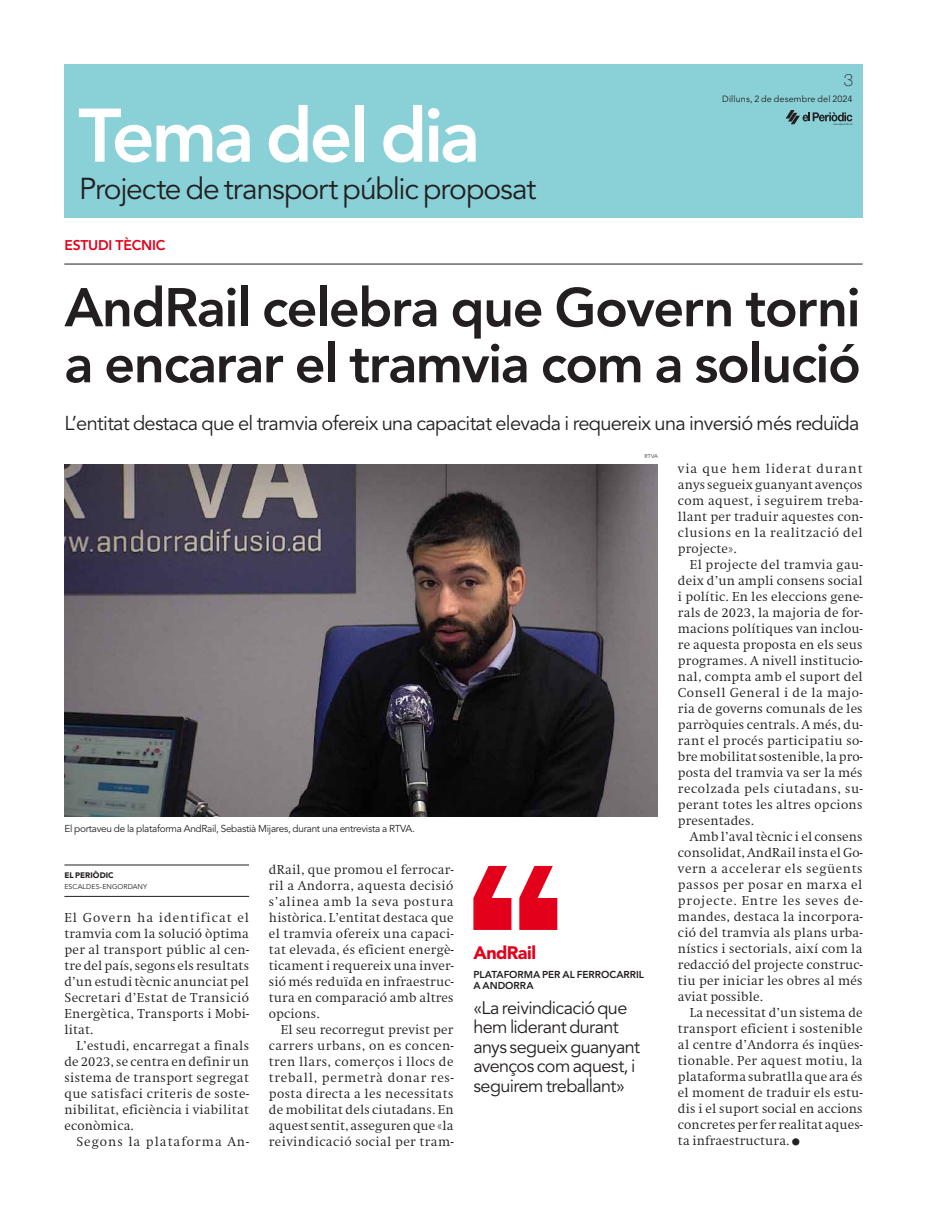
<style>
.page{position:relative;width:927px;height:1220px;background:#fff}
.page>*{position:absolute;margin:0;border:0;box-sizing:border-box;transform-origin:0 0}
.t1{font:800 75px "Avenir LT Std";letter-spacing:-.045em;color:#fff}
.t2{font:800 54px/56px "Avenir LT Std";letter-spacing:-.025em;color:#231f20}
.t3{font:30px "Avenir LT Std";letter-spacing:-.035em;color:#231f20}
.t4{font:20px "Avenir LT Std";letter-spacing:-.035em;color:#231f20}
.t5{font:18px/19.5px "Avenir LT Std";letter-spacing:-.035em;color:#231f20}
.t6{font:900 18px "Avenir LT Std";letter-spacing:-.025em;color:#e2001a}
.t7{font:100 17px "Helvetica Neue LT Std";color:#231f20}
.t8{font:800 14px "Avenir LT Std";letter-spacing:-.015em;color:#e2001a}
.t9{font:300 12.5px/16px "Swift ND Std";letter-spacing:.02em;color:#231f20;text-align:justify}
.t10{font:300 12.5px "Swift ND Std";letter-spacing:.08em;color:#231f20}
.t11{font:10px "Avenir LT Std";letter-spacing:-.03em;color:#231f20}
.t12{font:800 10px/11px "Avenir LT Std";color:#231f20}
.t13{font:9px "Avenir LT Std";letter-spacing:.015em;color:#231f20}
.t14{font:900 8px "Avenir LT Std";letter-spacing:.005em;color:#231f20}
.t15{font:7px "Avenir LT Std";letter-spacing:.01em;color:#231f20}
.t16{font:300 5.5px "Avenir LT Std";color:#231f20}
</style>
<div class="page">
<div style="left:64px;top:64px;width:798px;height:154px;background:#89d0d7"></div>
<svg style="left:785px;top:110px;width:67px;height:15px"></svg>
<img style="left:65px;top:464px;width:593px;height:353px">
<hr style="left:64px;top:865px;width:185px;height:1px;background:#231f20">
<hr style="left:64px;top:896px;width:185px;height:1px;background:#231f20">
<hr style="left:64px;top:264px;width:798px;height:1px;background:#231f20">
<svg style="left:473px;top:866px;width:84px;height:64px"></svg>
<h1 class="t1" style="left:78px;top:91px;width:403px">Tema del dia</h1>
<h3 class="t3" style="left:79px;top:172px;width:458px">Projecte de transport públic proposat</h3>
<p class="t8" style="left:64px;top:237px;width:102px">ESTUDI TÈCNIC</p>
<h3 class="t7" style="left:843px;top:70px;width:11px">3</h3>
<p class="t13" style="left:722px;top:94px;width:132px">Dilluns, 2 de desembre del 2024</p>
<h2 class="t2" style="left:64px;top:280px;width:798px">AndRail celebra que Govern torni a encarar el tramvia com a solució</h2>
<h3 class="t4" style="left:64px;top:412px;width:796px">L’entitat destaca que el tramvia ofereix una capacitat elevada i requereix una inversió més reduïda</h3>
<p class="t16" style="left:644px;top:453px;width:15px">RTVA</p>
<p class="t11" style="left:64px;top:822px;width:352px">El portaveu de la plataforma AndRail, Sebastià Mijares, durant una entrevista a RTVA.</p>
<p class="t14" style="left:64px;top:870px;width:51px">EL PERIÒDIC</p>
<p class="t15" style="left:64px;top:882px;width:84px">ESCALDES-ENGORDANY</p>
<p class="t9" style="left:269px;top:861px;width:186px">dRail, que promou el ferrocar&shy;ril a Andorra, aquesta decisió s’alinea amb la seva postura històrica. L’entitat destaca que el tramvia ofereix una capaci&shy;tat elevada, és eficient energè&shy;ticament i requereix una inver&shy;sió més reduïda en infraestruc&shy;tura en comparació amb altres opcions.</p>
<p class="t9" style="left:269px;top:1021px;width:186px;text-indent:12px">El seu recorregut previst per carrers urbans, on es concen&shy;tren llars, comerços i llocs de treball, permetrà donar res&shy;posta directa a les necessitats de mobilitat dels ciutadans. En aquest sentit, asseguren que «la reivindicació social per tram-</p>
<p class="t9" style="left:64px;top:909px;width:186px">El Govern ha identificat el tramvia com la solució òptima per al transport públic al cen&shy;tre del país, segons els resultats d’un estudi tècnic anunciat pel Secretari d’Estat de Transició Energètica, Transports i Mobi&shy;litat.</p>
<p class="t9" style="left:64px;top:1037px;width:186px;text-indent:12px">L’estudi, encarregat a finals de 2023, se centra en definir un sistema de transport segregat que satisfaci criteris de soste&shy;nibilitat, eficiència i viabilitat econòmica.</p>
<p class="t10" style="left:76px;top:1134px;width:174px">Segons la plataforma An-</p>
<h3 class="t6" style="left:473px;top:941px;width:64px">AndRail</h3>
<p class="t12" style="left:473px;top:969px;width:172px">PLATAFORMA PER AL FERROCARRIL<br>A ANDORRA</p>
<h3 class="t5" style="left:473px;top:998px;width:168px">«La reivindicació que hem liderant durant anys segueix guanyant avenços com aquest, i seguirem treballant»</h3>
<p class="t9" style="left:678px;top:461px;width:186px">via que hem liderat durant anys segueix guanyant avenços com aquest, i seguirem treba&shy;llant per traduir aquestes con&shy;clusions en la realització del projecte».</p>
<p class="t9" style="left:678px;top:557px;width:186px;text-indent:12px">El projecte del tramvia gau&shy;deix d’un ampli consens social i polític. En les eleccions gene&shy;rals de 2023, la majoria de for&shy;macions polítiques van inclou&shy;re aquesta proposta en els seus programes. A nivell institucio&shy;nal, compta amb el suport del Consell General i de la majo&shy;ria de governs comunals de les parròquies centrals. A més, du&shy;rant el procés participatiu so&shy;bre mobilitat sostenible, la pro&shy;posta del tramvia va ser la més recolzada pels ciutadans, su&shy;perant totes les altres opcions presentades.</p>
<p class="t9" style="left:678px;top:829px;width:186px;text-indent:12px">Amb l’aval tècnic i el consens consolidat, AndRail insta el Go&shy;vern a accelerar els següents passos per posar en marxa el projecte. Entre les seves de&shy;mandes, destaca la incorpora&shy;ció del tramvia als plans urba&shy;nístics i sectorials, així com la redacció del projecte construc&shy;tiu per iniciar les obres al més aviat possible.</p>
<p class="t9" style="left:678px;top:1005px;width:186px;text-indent:12px">La necessitat d’un sistema de transport eficient i sostenible al centre d’Andorra és inqües&shy;tionable. Per aquest motiu, la plataforma subratlla que ara és el moment de traduir els estu&shy;dis i el suport social en accions concretes per fer realitat aques&shy;ta infraestructura.</p>
</div>
